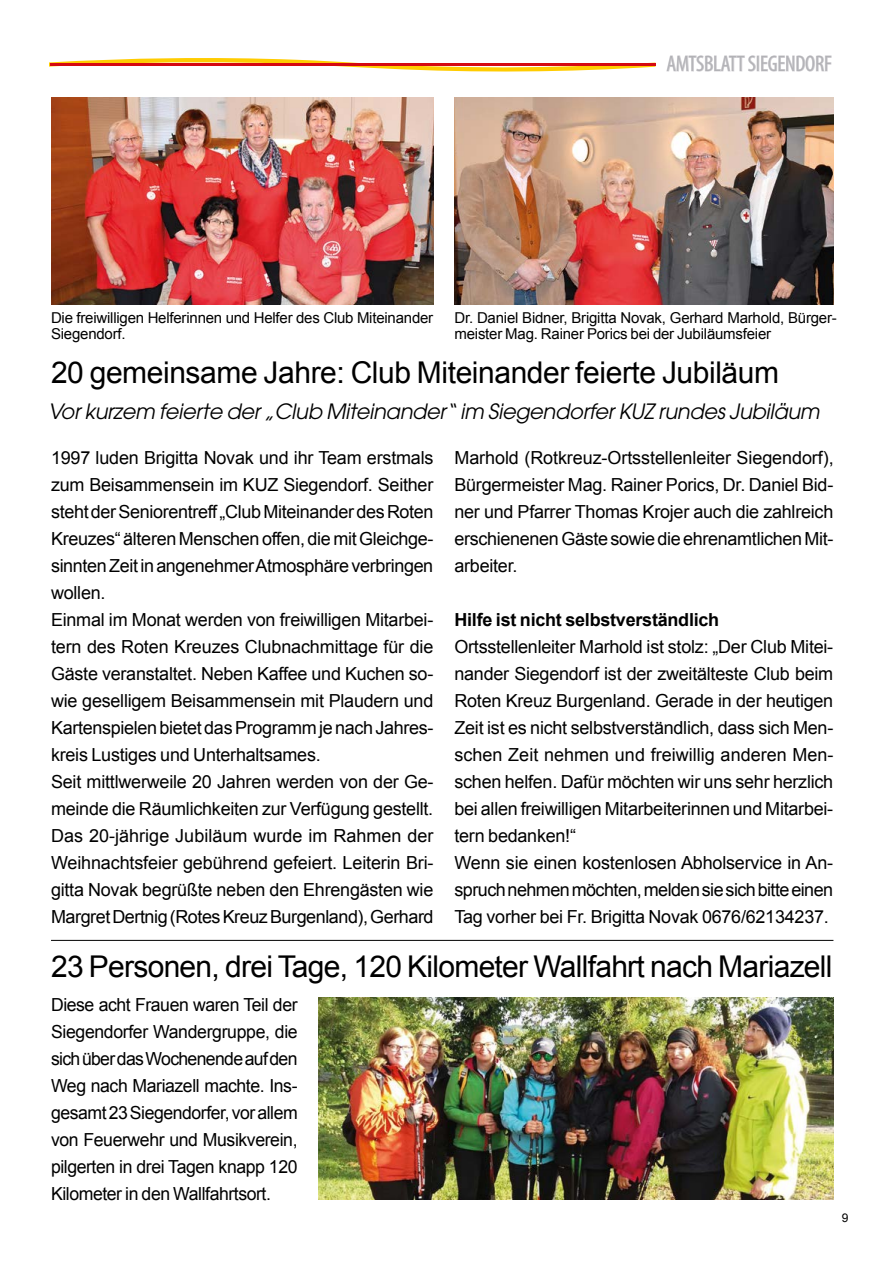
<style>
.page{position:relative;width:893px;height:1263px;background:#fff}
.page>*{position:absolute;margin:0;border:0;box-sizing:border-box;transform-origin:0 0}
.t1{font:30px "Arial";letter-spacing:-.025em;color:#000}
.t2{font:condensed 22.5px "Myriad Pro";letter-spacing:-.01em;color:#b2b2b6}
.t3{font:italic 21px "Avant Garde";letter-spacing:-.015em;color:#000}
.t4{font:18px/27px "Arial";letter-spacing:-.015em;color:#000}
.t5{font:700 18px "Arial";letter-spacing:-.015em;color:#000}
.t6{font:15px/16.5px "Arial";letter-spacing:-.015em;color:#000}
.t7{font:12px "Arial";color:#000}
</style>
<div class="page">
<svg style="left:666px;top:55px;width:166px;height:17px"></svg>
<svg style="left:50px;top:58px;width:605px;height:14px"></svg>
<hr style="left:50px;top:63px;width:605px;height:3px;background:#d50911">
<img style="left:51px;top:98px;width:382px;height:207px">
<img style="left:454px;top:98px;width:379px;height:207px">
<hr style="left:51px;top:940px;width:782px;height:1px;background:#000">
<img style="left:319px;top:997px;width:514px;height:202px">
<p class="t2" style="left:666px;top:50px;width:167px">AMTSBLATT SIEGENDORF</p>
<p class="t6" style="left:51px;top:309px;width:384px">Die freiwilligen Helferinnen und Helfer des Club Miteinander<br>Siegendorf.</p>
<p class="t6" style="left:454px;top:309px;width:384px">Dr. Daniel Bidner, Brigitta Novak, Gerhard Marhold, Bürger&shy;meister Mag. Rainer Porics bei der Jubiläumsfeier</p>
<h1 class="t1" style="left:51px;top:352px;width:730px">20 gemeinsame Jahre: Club Miteinander feierte Jubiläum</h1>
<p class="t3" style="left:48px;top:399px;width:773px">Vor kurzem feierte der „Club Miteinander“ im Siegendorfer KUZ rundes Jubiläum</p>
<p class="t4" style="left:51px;top:444px;width:384px">1997 luden Brigitta Novak und ihr Team erstmals zum Beisammensein im KUZ Siegendorf. Seither steht der Seniorentreff „Club Miteinander des Roten Kreuzes“ älteren Menschen offen, die mit Gleichge&shy;sinnten Zeit in angenehmer Atmosphäre verbringen wollen.<br>Einmal im Monat werden von freiwilligen Mitarbei&shy;tern des Roten Kreuzes Clubnachmittage für die Gäste veranstaltet. Neben Kaffee und Kuchen so&shy;wie geselligem Beisammensein mit Plaudern und Kartenspielen bietet das Programm je nach Jahres&shy;kreis Lustiges und Unterhaltsames.<br>Seit mittlwerweile 20 Jahren werden von der Ge&shy;meinde die Räumlichkeiten zur Verfügung gestellt.<br>Das 20-jährige Jubiläum wurde im Rahmen der Weihnachtsfeier gebührend gefeiert. Leiterin Bri&shy;gitta Novak begrüßte neben den Ehrengästen wie Margret Dertnig (Rotes Kreuz Burgenland), Gerhard</p>
<p class="t4" style="left:454px;top:444px;width:381px;text-align:justify">Marhold (Rotkreuz-Ortsstellenleiter Siegendorf), Bürgermeister Mag. Rainer Porics, Dr. Daniel Bid&shy;ner und Pfarrer Thomas Krojer auch die zahlreich erschienenen Gäste sowie die ehrenamtlichen Mit&shy;arbeiter.</p>
<p class="t5" style="left:454px;top:608px;width:266px">Hilfe ist nicht selbstverständlich</p>
<p class="t4" style="left:454px;top:633px;width:381px">Ortsstellenleiter Marhold ist stolz: „Der Club Mitei&shy;nander Siegendorf ist der zweitälteste Club beim Roten Kreuz Burgenland. Gerade in der heutigen Zeit ist es nicht selbstverständlich, dass sich Men&shy;schen Zeit nehmen und freiwillig anderen Men&shy;schen helfen. Dafür möchten wir uns sehr herzlich bei allen freiwilligen Mitarbeiterinnen und Mitarbei&shy;tern bedanken!“<br>Wenn sie einen kostenlosen Abholservice in An&shy;spruch nehmen möchten, melden sie sich bitte einen Tag vorher bei Fr. Brigitta Novak 0676/62134237.</p>
<h1 class="t1" style="left:51px;top:947px;width:783px">23 Personen, drei Tage, 120 Kilometer Wallfahrt nach Mariazell</h1>
<p class="t4" style="left:51px;top:991px;width:248px;text-align:justify">Diese acht Frauen waren Teil der Siegendorfer Wandergruppe, die sich über das Wochenende auf den Weg nach Mariazell machte. Ins&shy;gesamt 23 Siegendorfer, vor allem von Feuerwehr und Musikverein, pilgerten in drei Tagen knapp 120<br>Kilometer in den Wallfahrtsort.</p>
<p class="t7" style="left:842px;top:1210px;width:8px">9</p>
</div>
